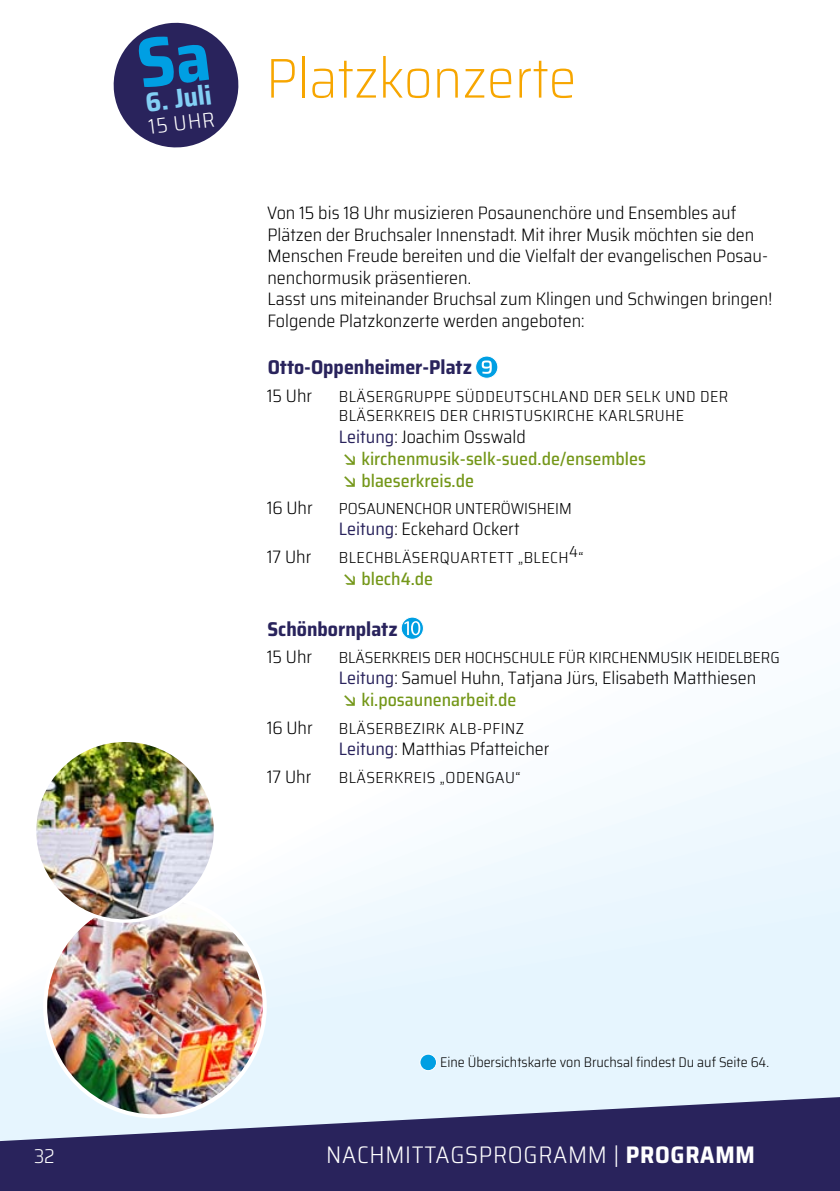
<style>
.page{position:relative;width:840px;height:1191px;background:#fff}
.page>*{position:absolute;margin:0;border:0;box-sizing:border-box;transform-origin:0 0}
.t1{font:200 semi-condensed 56px "Saira";color:#f7a600}
.t2{font:700 semi-condensed 27px "Saira";color:#83d0f5}
.t3{font:300 semi-condensed 24px "Saira";letter-spacing:.03em;color:#fff}
.t4{font:700 semi-condensed 24px "Saira";letter-spacing:.03em;color:#fff}
.t5{font:300 semi-condensed 21.2px "Saira";color:#fff}
.t6{font:700 semi-condensed 20px "Saira";color:#29235c}
.t7{font:300 semi-condensed 20px "Saira";color:#fff}
.t8{font:300 semi-condensed 18px/21.6px "Saira";color:#000}
.t9{font:500 semi-condensed 18px/22px "Saira";color:#749719}
.t10{font:300 semi-condensed 16px "Saira";letter-spacing:.03em;color:#000}
.t11{font:300 semi-condensed 16px "Saira";color:#000}
.t12{font:300 semi-condensed 14px "Saira";color:#000}
.s1{font-weight:400;color:#29235c}
.s2{font-weight:300;color:#000}
.s3{font-weight:500;color:#749719}
.s4{font-weight:300}
</style>
<div class="page">
<div style="left:694px;top:764px;width:145px;height:13px;background:#f3fafe"></div>
<div style="left:659px;top:777px;width:180px;height:12px;background:#f0f9fe"></div>
<div style="left:622px;top:789px;width:217px;height:13px;background:#f0f9fe"></div>
<div style="left:587px;top:802px;width:252px;height:12px;background:#f0f9fe"></div>
<div style="left:550px;top:814px;width:289px;height:13px;background:#f0f9fe"></div>
<div style="left:515px;top:827px;width:324px;height:12px;background:#f0f9fe"></div>
<div style="left:480px;top:839px;width:359px;height:12px;background:#eef8fe"></div>
<div style="left:446px;top:851px;width:393px;height:12px;background:#eef8fe"></div>
<div style="left:411px;top:863px;width:428px;height:12px;background:#eef8fe"></div>
<div style="left:376px;top:875px;width:463px;height:12px;background:#ecf7fe"></div>
<div style="left:342px;top:887px;width:497px;height:12px;background:#ecf7fe"></div>
<div style="left:307px;top:899px;width:532px;height:12px;background:#ecf7fe"></div>
<svg style="left:273px;top:911px;width:566px;height:12px;fill:#eaf6fe"></svg>
<svg style="left:0;top:923px;width:839px;height:174px;background:#e8f5fe"></svg>
<svg style="left:0;top:1097px;width:839px;height:94px;background:#52517f"></svg>
<svg style="left:475px;top:356px;width:22px;height:22px"></svg>
<div style="left:475px;top:356px;width:23px;height:22px;border:1px solid #fff;border-radius:50%"></div>
<svg style="left:481px;top:360px;width:10px;height:14px"></svg>
<svg style="left:401px;top:617px;width:22px;height:22px"></svg>
<div style="left:401px;top:617px;width:22px;height:22px;border:1px solid #fff;border-radius:50%"></div>
<svg style="left:404px;top:621px;width:16px;height:14px"></svg>
<img style="left:45px;top:897px;width:219px;height:219px;border-radius:110px">
<img style="left:35px;top:740px;width:180px;height:181px;border-radius:90px">
<div style="left:419px;top:1054px;width:17px;height:16px;background:#009fe3;border-radius:50%"></div>
<div style="left:419px;top:1054px;width:17px;height:17px;border:1px solid #fff;border-radius:50%"></div>
<svg style="left:113px;top:22px;width:126px;height:126px"></svg>
<h2 class="t2" style="left:143px;top:82px;width:68px;rotate:-7deg">6. Juli</h2>
<p class="t5" style="left:147px;top:111px;width:68px;rotate:-7deg">15 UHR</p>
<h1 class="t1" style="left:266px;top:37px;width:312px">Platzkonzerte</h1>
<p class="t8" style="left:267px;top:201px;width:506px">Von 15 bis 18 Uhr musizieren Posaunenchöre und Ensembles auf Plätzen der Bruchsaler Innenstadt. Mit ihrer Musik möchten sie den Menschen Freude bereiten und die Vielfalt der evangelischen Posau&shy;nenchormusik präsentieren.<br>Lasst uns miteinander Bruchsal zum Klingen und Schwingen bringen!<br>Folgende Platzkonzerte werden angeboten:</p>
<p class="t6" style="left:267px;top:352px;width:206px">Otto-Oppenheimer-Platz</p>
<p class="t8" style="left:266px;top:384px;width:47px">15 Uhr</p>
<p class="t10" style="left:338px;top:384px;width:204px">Bläsergruppe Süddeutschland</p>
<p class="t10" style="left:593px;top:384px;width:136px">der SELK und der</p>
<p class="t10" style="left:266px;top:403px;width:21px">Bläse</p>
<p class="t10" style="left:384px;top:403px;width:148px">rkreis der Ch ristuski</p>
<p class="t10" style="left:556px;top:403px;width:108px">rche Karlsruhe</p>
<p class="t9" style="left:361px;top:425px;width:286px;text-indent:-23px"><span class="s1">Leitung</span><span class="s2">: Joachim Osswald </span>kirchenmusik-selk-sued.de/ensembles blaeserkreis.de</p>
<p class="t8" style="left:266px;top:496px;width:48px">16 Uhr</p>
<p class="t10" style="left:338px;top:496px;width:20px">Posaunen</p>
<p class="t10" style="left:414px;top:496px;width:106px">chor Unteröwisheim</p>
<p class="t8" style="left:338px;top:518px;width:182px"><span class="s1">Leitung</span>: Eckehard Ockert</p>
<p class="t8" style="left:266px;top:545px;width:46px">17 Uhr</p>
<p class="t10" style="left:338px;top:545px;width:65px">Blechbläse</p>
<p class="t10" style="left:429px;top:545px;width:21px">rqua</p>
<p class="t10" style="left:470px;top:545px;width:115px">rtett „Blech4“</p>
<p class="t9" style="left:361px;top:567px;width:73px">blech4.de</p>
<p class="t6" style="left:267px;top:613px;width:131px">Schönbornplatz</p>
<p class="t8" style="left:266px;top:645px;width:47px">15 Uhr</p>
<p class="t10" style="left:338px;top:645px;width:10px">Bläse</p>
<p class="t11" style="left:381px;top:645px;width:147px">rkreis der Hochschule</p>
<p class="t10" style="left:558px;top:645px;width:71px">fü r Ki rchenmusik</p>
<p class="t10" style="left:695px;top:645px;width:19px">Heidel</p>
<p class="t10" style="left:742px;top:645px;width:36px">berg</p>
<p class="t8" style="left:361px;top:666px;width:396px;text-indent:-23px"><span class="s1">Leitung</span>: Samuel Huhn, Tatjana Jürs, Elisabeth Matthiesen <span class="s3">ki.posaunenarbeit.de</span></p>
<p class="t8" style="left:266px;top:716px;width:48px">16 Uhr</p>
<p class="t10" style="left:338px;top:716px;width:10px">Bläse</p>
<p class="t10" style="left:384px;top:716px;width:117px">rbezi rk Alb-Pfinz</p>
<p class="t8" style="left:338px;top:738px;width:212px"><span class="s1">Leitung</span>: Matthias Pfatteicher</p>
<p class="t8" style="left:266px;top:765px;width:46px">17 Uhr</p>
<p class="t10" style="left:338px;top:765px;width:10px">Bläse</p>
<p class="t10" style="left:384px;top:765px;width:83px">rkreis „Odengau</p>
<p class="t10" style="left:515px;top:765px;width:7px">“</p>
<p class="t12" style="left:440px;top:1051px;width:330px">Eine Übersichtskarte von Bruchsal findest Du auf Seite 64.</p>
<p class="t7" style="left:34px;top:1140px;width:22px">32</p>
<h3 class="t3" style="left:326px;top:1136px;width:124px">Nachmittagsp</h3>
<h3 class="t3" style="left:493px;top:1136px;width:79px">rog ramm</h3>
<h3 class="t4" style="left:613px;top:1135px;width:143px"><span class="s4">|</span> Programm</h3>
</div>
